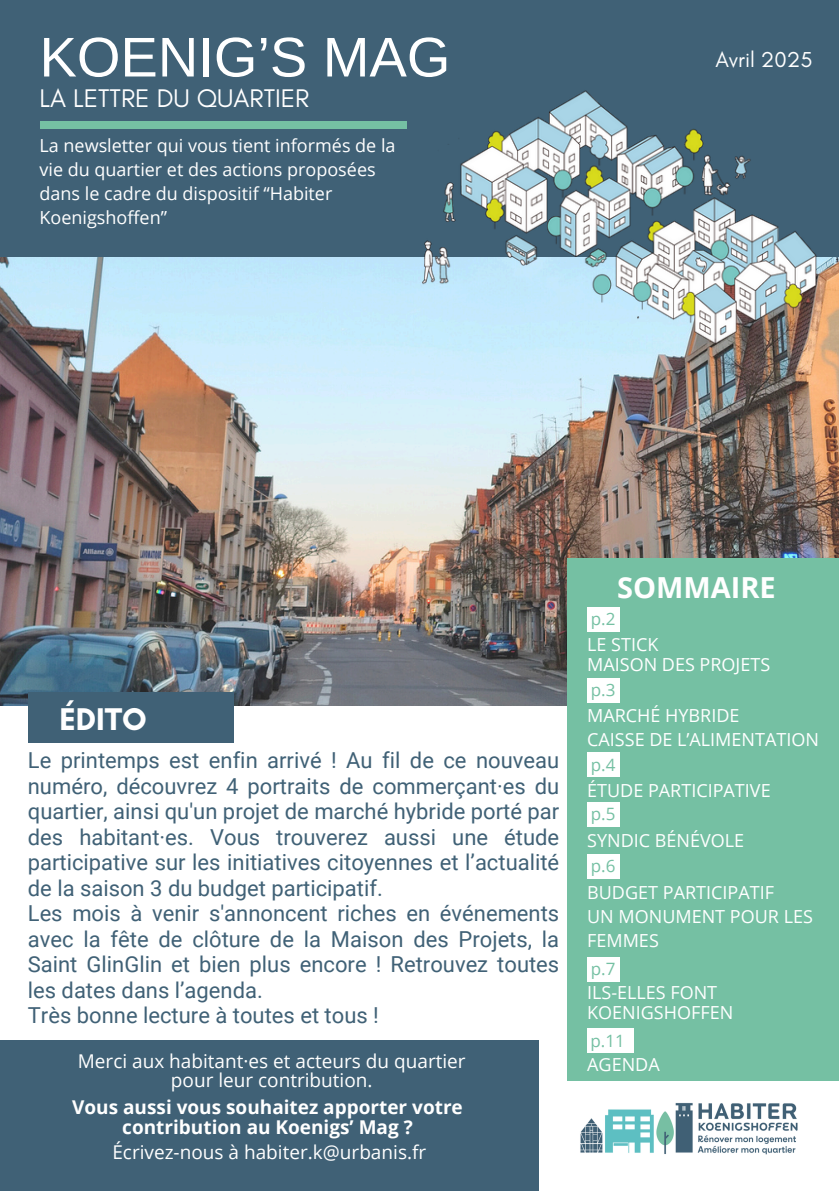
<style>
.page{position:relative;width:839px;height:1191px;background:#fff}
.page>*{position:absolute;margin:0;border:0;box-sizing:border-box;transform-origin:0 0}
.t1{font:56px "Arimo";color:#fff}
.t2{font:700 32px "Glacial Indifference";color:#fff}
.t3{font:700 29px "Open Sans";color:#fff}
.t4{font:26px "Glacial Indifference";color:#fff}
.t5{font:22px/25.6px "Roboto";color:#406176}
.t6{font:22px "Glacial Indifference";color:#fff}
.t7{font:19px "Open Sans";color:#fff}
.t8{font:700 19px/19.6px "Open Sans";color:#fff;text-align:center}
.t9{font:18px/24px "Open Sans";color:#fff}
.t10{font:17px "Open Sans";color:#75c0a3}
</style>
<div class="page">
<img style="left:0;top:257px;width:838px;height:448px">
<div style="left:567px;top:559px;width:271px;height:522px;background:#75c0a3"></div>
<div style="left:0;top:0;width:838px;height:257px;background:#406176"></div>
<img style="left:580px;top:1103px;width:218px;height:52px">
<div style="left:28px;top:692px;width:205px;height:51px;background:#406176"></div>
<div style="left:587px;top:607px;width:32px;height:25px;background:#fff"></div>
<div style="left:587px;top:678px;width:32px;height:25px;background:#fff"></div>
<div style="left:587px;top:957px;width:32px;height:25px;background:#fff"></div>
<div style="left:587px;top:1028px;width:46px;height:25px;background:#fff"></div>
<div style="left:0;top:1041px;width:538px;height:150px;background:#406176"></div>
<img style="left:365px;top:90px;width:473px;height:274px">
<div style="left:39px;top:122px;width:367px;height:7px;background:#75c0a3"></div>
<div style="left:587px;top:752px;width:32px;height:25px;background:#fff"></div>
<div style="left:587px;top:802px;width:32px;height:25px;background:#fff"></div>
<div style="left:587px;top:854px;width:32px;height:25px;background:#fff"></div>
<h1 class="t1" style="left:39px;top:26px;width:412px">KOENIG’S MAG</h1>
<h3 class="t4" style="left:39px;top:82px;width:271px">LA LETTRE DU QUARTIER</h3>
<p class="t9" style="left:39px;top:133px;width:357px">La newsletter qui vous tient informés de la vie du quartier et des actions proposées dans le cadre du dispositif “Habiter Koenigshoffen”</p>
<h4 class="t6" style="left:715px;top:47px;width:98px">Avril 2025</h4>
<p class="t2" style="left:59px;top:700px;width:89px">ÉDITO</p>
<p class="t5" style="left:28px;top:748px;width:533px">Le printemps est enfin arrivé ! Au fil de ce nouveau numéro, découvrez 4 portraits de commerçant·es du quartier, ainsi qu'un projet de marché hybride porté par des habitant·es. Vous trouverez aussi une étude participative sur les initiatives citoyennes et l’actualité de la saison 3 du budget participatif.<br>Les mois à venir s'annoncent riches en événements avec la fête de clôture de la Maison des Projets, la Saint GlinGlin et bien plus encore ! Retrouvez toutes les dates dans l’agenda.<br>Très bonne lecture à toutes et tous !</p>
<h5 class="t7" style="left:78px;top:1048px;width:389px">Merci aux habitant·es et acteurs du quartier</h5>
<p class="t7" style="left:171px;top:1067px;width:203px">pour leur contribution.</p>
<p class="t8" style="left:72px;top:1097px;width:392px">Vous aussi vous souhaitez apporter votre contribution au Koenigs’ Mag ?</p>
<h5 class="t7" style="left:112px;top:1139px;width:315px">Écrivez-nous à habiter.k@urbanis.fr</h5>
<h2 class="t3" style="left:617px;top:567px;width:160px">SOMMAIRE</h2>
<h5 class="t10" style="left:590px;top:607px;width:26px">p.2</h5>
<p class="t9" style="left:587px;top:635px;width:184px;line-height:19.6px">LE STICK<br>MAISON DES PROJETS</p>
<h5 class="t9" style="left:587px;top:703px;width:233px">MARCHÉ HYBRIDE<br>CAISSE DE L’ALIMENTATION</h5>
<p class="t10" style="left:590px;top:678px;width:26px">p.3</p>
<h5 class="t10" style="left:590px;top:752px;width:26px">p.4</h5>
<p class="t9" style="left:587px;top:778px;width:185px">ÉTUDE PARTICIPATIVE</p>
<h4 class="t10" style="left:590px;top:802px;width:26px">p.5</h4>
<h2 class="t9" style="left:587px;top:828px;width:158px">SYNDIC BÉNÉVOLE</h2>
<p class="t10" style="left:590px;top:854px;width:26px">p.6</p>
<p class="t9" style="left:587px;top:880px;width:227px">BUDGET PARTICIPATIF<br>UN MONUMENT POUR LES<br>FEMMES</p>
<h5 class="t10" style="left:590px;top:957px;width:26px">p.7</h5>
<p class="t9" style="left:587px;top:982px;width:147px;line-height:19.6px">ILS-ELLES FONT<br>KOENIGSHOFFEN</p>
<h5 class="t10" style="left:590px;top:1028px;width:36px">p.11</h5>
<p class="t9" style="left:587px;top:1052px;width:74px">AGENDA</p>
</div>
